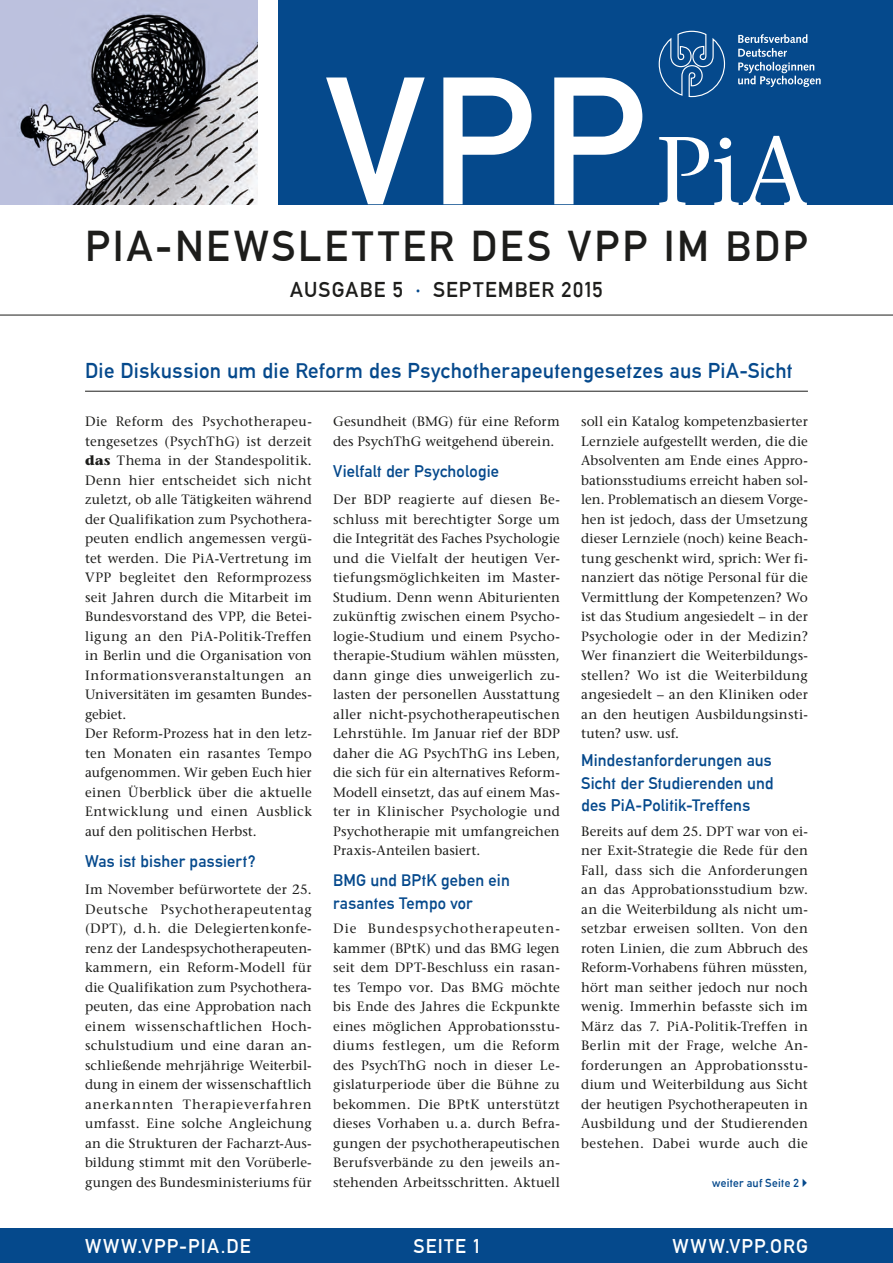
<style>
.page{position:relative;width:893px;height:1263px;background:#fff}
.page>*{position:absolute;margin:0;border:0;box-sizing:border-box;transform-origin:0 0}
.t1{font:42.15px "Alte DIN1451 Mittelschrift";letter-spacing:.065em;color:#1d1d1b}
.t2{font:21px "Alte DIN1451 Mittelschrift";letter-spacing:.02em;color:#05498c}
.t3{font:21px "Alte DIN1451 Mittelschrift";letter-spacing:.055em;color:#1d1d1b}
.t4{font:19.5px "Alte DIN1451 Mittelschrift";letter-spacing:.065em;color:#fff}
.t5{font:16.5px/22.5px "Alte DIN1451 Mittelschrift";letter-spacing:.015em;color:#05498c}
.t6{font:13.5px/19.5px "Stone Serif LT";letter-spacing:.015em;color:#1d1d1b;text-align:justify}
.t7{font:11.55px "Alte DIN1451 Mittelschrift";color:#05498c}
.s1{color:#05498c}
.s2{font-weight:700}
</style>
<div class="page">
<img style="left:0;top:0;width:258px;height:204px">
<div style="left:0;top:1229px;width:893px;height:34px;background:#05498c"></div>
<div style="left:279px;top:0;width:614px;height:204px;background:#05498c"></div>
<svg style="left:326px;top:77px;width:99px;height:127px"></svg>
<svg style="left:443px;top:77px;width:88px;height:127px"></svg>
<svg style="left:554px;top:77px;width:88px;height:127px"></svg>
<svg style="left:659px;top:136px;width:148px;height:69px"></svg>
<svg style="left:738px;top:34px;width:83px;height:53px"></svg>
<svg style="left:658px;top:30px;width:68px;height:68px"></svg>
<hr style="left:85px;top:391px;width:723px;height:1px;background:#1d1d1b">
<hr style="left:0;top:315px;width:893px;height:1px;background:#1d1d1b">
<h1 class="t1" style="left:85px;top:220px;width:724px">PiA-Newsletter des VPP im BDP</h1>
<h2 class="t3" style="left:290px;top:277px;width:314px">Ausgab e 5 <span class="s1">·</span> September 2015</h2>
<h2 class="t2" style="left:85px;top:358px;width:709px">Die Diskussion um die Reform des Psychotherapeutengesetzes aus PiA-Sicht</h2>
<p class="t6" style="left:85px;top:412px;width:228px;text-align:left">Die Reform des Psychotherapeu&shy;tengesetzes (PsychThG) ist derzeit <span class="s2">das</span> Thema in der Standespolitik.<br>Denn hier entscheidet sich nicht zuletzt, ob alle Tätigkeiten während der Qualifikation zum Psychothera&shy;peuten endlich angemessen vergü&shy;tet werden. Die PiA-Vertretung im<br>VPP begleitet den Reformprozess seit Jahren durch die Mitarbeit im<br>Bundesvorstand des VPP, die Betei&shy;ligung an den PiA-Politik-Treffen in Berlin und die Organisation von<br>Informationsveranstaltungen an<br>Universitäten im gesamten Bundes&shy;gebiet.<br>Der Reform-Prozess hat in den letz&shy;ten Monaten ein rasantes Tempo aufgenommen. Wir geben Euch hier einen Überblick über die aktuelle<br>Entwicklung und einen Ausblick auf den politischen Herbst.</p>
<p class="t5" style="left:85px;top:849px;width:172px">Was ist bisher passiert?</p>
<p class="t6" style="left:85px;top:880px;width:228px">Im November befürwortete der 25.<br>Deutsche Psychotherapeutentag (DPT), d.h. die Delegiertenkonfe&shy;renz der Landespsychotherapeuten&shy;kammern, ein Reform-Modell für die Qualifikation zum Psychothera&shy;peuten, das eine Approbation nach einem wissenschaftlichen Hoch&shy;schulstudium und eine daran an&shy;schließende mehrjährige Weiterbil&shy;dung in einem der wissenschaftlich anerkannten Therapieverfahren umfasst. Eine solche Angleichung an die Strukturen der Facharzt-Aus&shy;bildung stimmt mit den Vorüberle&shy;gungen des Bundesministeriums für</p>
<p class="t6" style="left:333px;top:412px;width:228px">Gesundheit (BMG) für eine Reform des PsychThG weitgehend überein.</p>
<p class="t5" style="left:333px;top:459px;width:167px">Vielfalt der Psychologie</p>
<p class="t6" style="left:333px;top:490px;width:228px">Der BDP reagierte auf diesen Be&shy;schluss mit berechtigter Sorge um die Integrität des Faches Psychologie und die Vielfalt der heutigen Ver&shy;tiefungsmöglichkeiten im Master-Studium. Denn wenn Abiturienten zukünftig zwischen einem Psycho&shy;logie-Studium und einem Psycho&shy;therapie-Studium wählen müssten, dann ginge dies unweigerlich zu&shy;lasten der personellen Ausstattung aller nicht-psychotherapeutischen Lehrstühle. Im Januar rief der BDP daher die AG PsychThG ins Leben, die sich für ein alternatives Reform-Modell einsetzt, das auf einem Mas&shy;ter in Klinischer Psychologie und Psychotherapie mit umfangreichen Praxis-Anteilen basiert.</p>
<p class="t5" style="left:333px;top:869px;width:178px">BMG und BPtK geben ein rasantes Tempo vor</p>
<p class="t6" style="left:333px;top:919px;width:228px">Die Bundespsychotherapeuten&shy;kammer (BPtK) und das BMG legen seit dem DPT-Beschluss ein rasan&shy;tes Tempo vor. Das BMG möchte bis Ende des Jahres die Eckpunkte eines möglichen Approbationsstu&shy;diums festlegen, um die Reform des PsychThG noch in dieser Le&shy;gislaturperiode über die Bühne zu bekommen. Die BPtK unterstützt dieses Vorhaben u. a. durch Befra&shy;gungen der psychotherapeutischen Berufsverbände zu den jeweils an&shy;stehenden Arbeitsschritten. Aktuell</p>
<p class="t6" style="left:581px;top:412px;width:228px">soll ein Katalog kompetenzbasierter Lernziele aufgestellt werden, die die Absolventen am Ende eines Appro&shy;bationsstudiums erreicht haben sol&shy;len. Problematisch an diesem Vorge&shy;hen ist jedoch, dass der Umsetzung dieser Lernziele (noch) keine Beach&shy;tung geschenkt wird, sprich: Wer fi&shy;nanziert das nötige Personal für die Vermittlung der Kompetenzen? Wo ist das Studium angesiedelt – in der Psychologie oder in der Medizin?<br>Wer finanziert die Weiterbildungs&shy;stellen? Wo ist die Weiterbildung angesiedelt – an den Kliniken oder an den heutigen Ausbildungsinsti&shy;tuten? usw. usf.</p>
<p class="t5" style="left:581px;top:749px;width:194px;text-align:justify">Mindestanforderungen aus Sicht der Studierenden und des PiA-Politik-Treffens</p>
<p class="t6" style="left:581px;top:821px;width:228px">Bereits auf dem 25. DPT war von ei&shy;ner Exit-Strategie die Rede für den Fall, dass sich die Anforderungen an das Approbationsstudium bzw. an die Weiterbildung als nicht um&shy;setzbar erweisen sollten. Von den roten Linien, die zum Abbruch des Reform-Vorhabens führen müssten, hört man seither jedoch nur noch wenig. Immerhin befasste sich im März das 7. PiA-Politik-Treffen in Berlin mit der Frage, welche An&shy;forderungen an Approbationsstu&shy;dium und Weiterbildung aus Sicht der heutigen Psychotherapeuten in Ausbildung und der Studierenden bestehen. Dabei wurde auch die</p>
<p class="t7" style="left:712px;top:1176px;width:88px">weiter auf Seite 2</p>
<h3 class="t4" style="left:85px;top:1234px;width:62px">www.vpp</h3>
<h3 class="t4" style="left:179px;top:1234px;width:73px">-pia.de</h3>
<h3 class="t4" style="left:673px;top:1234px;width:135px">www.VPP.ORG</h3>
<h3 class="t4" style="left:414px;top:1234px;width:67px">Seite 1</h3>
</div>
